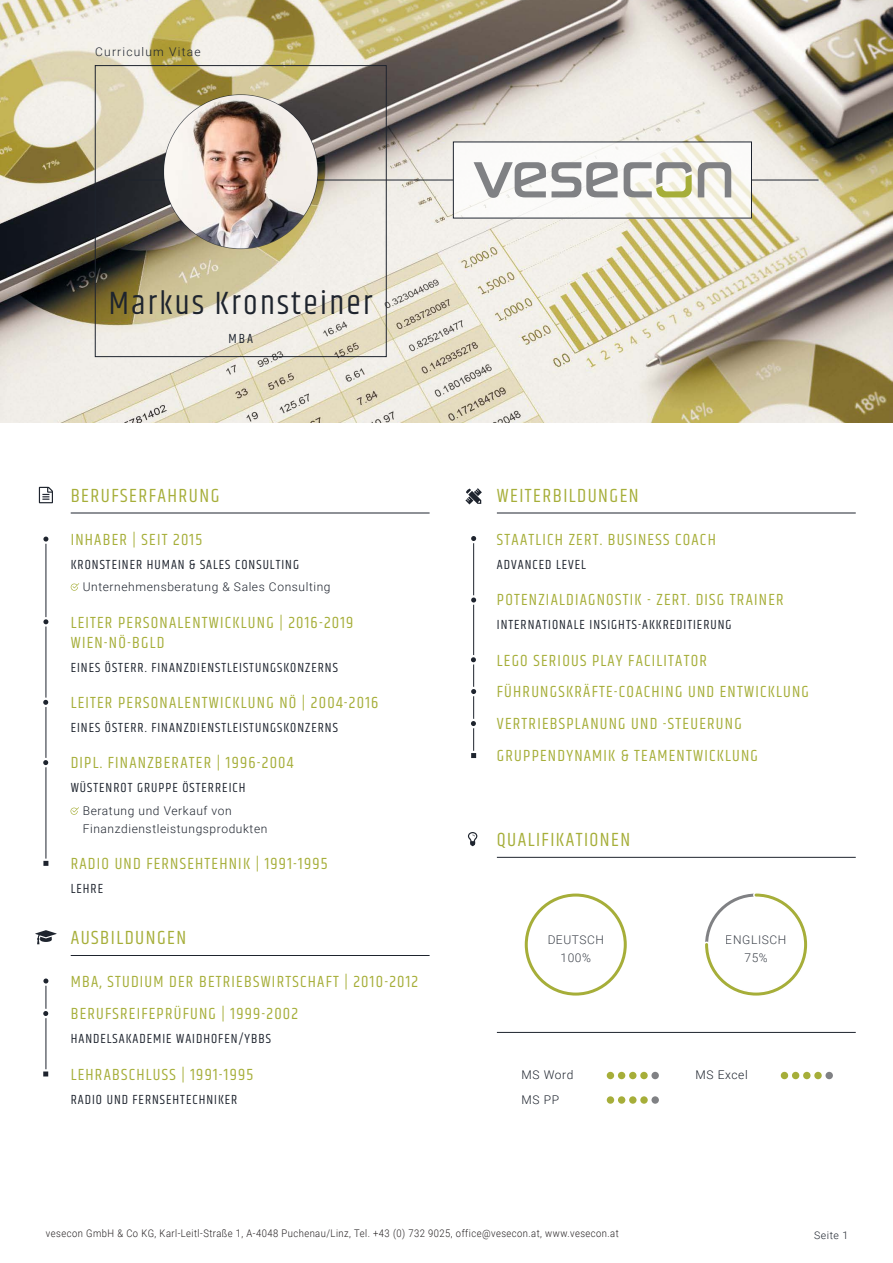
<style>
.page{position:relative;width:893px;height:1263px;background:#fff}
.page>*{position:absolute;margin:0;border:0;box-sizing:border-box;transform-origin:0 0}
.t1{font:33px "Khand";letter-spacing:.07em;color:#1e242e}
.t2{font:19.5px "Khand";letter-spacing:.075em;color:#a6ae39}
.t3{font:16.5px/31.8px "Khand";letter-spacing:.075em;color:#a6ae39}
.t4{font:13.5px "Khand";letter-spacing:.075em;color:#1e242e}
.t5{font:300 12px/18px "Roboto";letter-spacing:.05em;color:#1e242e}
.t6{font:300 12px "Roboto";letter-spacing:.1em;color:#1e242e}
.t7{font:300 10.5px "Roboto";letter-spacing:.05em;color:#231f20;scale:.89 1}
.t8{font:300 10.5px "Roboto";letter-spacing:.05em;color:#1e242e}
</style>
<div class="page">
<img style="left:0;top:0;width:893px;height:422px">
<svg style="left:39px;top:487px;width:14px;height:16px"></svg>
<hr style="left:46px;top:536px;width:1px;height:327px;background:#1e242e">
<hr style="left:71px;top:513px;width:359px;height:1px;background:#1e242e">
<svg style="left:43px;top:536px;width:6px;height:8px"></svg>
<svg style="left:43px;top:698px;width:6px;height:9px"></svg>
<div style="left:95px;top:65px;width:292px;height:292px;border:1px solid #1e242e"></div>
<hr style="left:129px;top:180px;width:324px;height:1px;background:#1e242e">
<svg style="left:43px;top:758px;width:6px;height:9px"></svg>
<img style="left:164px;top:95px;width:153px;height:153px;border-radius:76px">
<svg style="left:455px;top:144px;width:295px;height:72px"></svg>
<svg style="left:474px;top:162px;width:72px;height:36px"></svg>
<svg style="left:552px;top:162px;width:66px;height:35px"></svg>
<svg style="left:624px;top:162px;width:68px;height:35px"></svg>
<svg style="left:698px;top:162px;width:33px;height:35px"></svg>
<hr style="left:751px;top:180px;width:68px;height:1px;background:#1e242e">
<svg style="left:43px;top:617px;width:6px;height:10px"></svg>
<svg style="left:43px;top:859px;width:6px;height:7px"></svg>
<hr style="left:71px;top:955px;width:359px;height:1px;background:#1e242e">
<hr style="left:46px;top:977px;width:1px;height:97px;background:#1e242e">
<svg style="left:43px;top:977px;width:6px;height:9px"></svg>
<svg style="left:43px;top:1009px;width:6px;height:9px"></svg>
<svg style="left:35px;top:930px;width:22px;height:14px"></svg>
<svg style="left:43px;top:1069px;width:6px;height:8px"></svg>
<hr style="left:497px;top:857px;width:359px;height:1px;background:#1e242e">
<svg style="left:468px;top:832px;width:9px;height:14px"></svg>
<hr style="left:497px;top:1032px;width:359px;height:1px;background:#1e242e">
<div style="left:607px;top:1072px;width:7px;height:7px;background:#a6ae39;border-radius:50%"></div>
<div style="left:618px;top:1072px;width:7px;height:7px;background:#a6ae39;border-radius:50%"></div>
<div style="left:629px;top:1072px;width:7px;height:7px;background:#a6ae39;border-radius:50%"></div>
<div style="left:640px;top:1072px;width:8px;height:7px;background:#a6ae39;border-radius:50%"></div>
<div style="left:651px;top:1072px;width:8px;height:7px;background:#808184;border-radius:50%"></div>
<div style="left:781px;top:1072px;width:7px;height:7px;background:#a6ae39;border-radius:50%"></div>
<div style="left:792px;top:1072px;width:7px;height:7px;background:#a6ae39;border-radius:50%"></div>
<div style="left:803px;top:1072px;width:7px;height:7px;background:#a6ae39;border-radius:50%"></div>
<div style="left:814px;top:1072px;width:8px;height:7px;background:#a6ae39;border-radius:50%"></div>
<div style="left:825px;top:1072px;width:8px;height:7px;background:#808184;border-radius:50%"></div>
<div style="left:607px;top:1096px;width:7px;height:8px;background:#a6ae39;border-radius:50%"></div>
<div style="left:618px;top:1096px;width:7px;height:8px;background:#a6ae39;border-radius:50%"></div>
<div style="left:629px;top:1096px;width:7px;height:8px;background:#a6ae39;border-radius:50%"></div>
<div style="left:640px;top:1096px;width:8px;height:8px;background:#a6ae39;border-radius:50%"></div>
<div style="left:651px;top:1096px;width:8px;height:8px;background:#808184;border-radius:50%"></div>
<svg style="left:525px;top:893px;width:102px;height:102px"></svg>
<svg style="left:705px;top:893px;width:103px;height:103px"></svg>
<svg style="left:71px;top:583px;width:8px;height:8px"></svg>
<svg style="left:70px;top:807px;width:9px;height:8px"></svg>
<hr style="left:497px;top:513px;width:359px;height:1px;background:#1e242e">
<hr style="left:473px;top:535px;width:1px;height:220px;background:#1e242e">
<svg style="left:471px;top:535px;width:6px;height:8px"></svg>
<svg style="left:471px;top:595px;width:6px;height:10px"></svg>
<svg style="left:471px;top:719px;width:5px;height:9px"></svg>
<svg style="left:471px;top:751px;width:6px;height:7px"></svg>
<svg style="left:465px;top:488px;width:17px;height:16px"></svg>
<svg style="left:471px;top:655px;width:5px;height:9px"></svg>
<svg style="left:471px;top:687px;width:6px;height:9px"></svg>
<p class="t6" style="left:95px;top:43px;width:107px">Curriculum Vitae</p>
<h1 class="t1" style="left:109px;top:283px;width:265px">Markus Kronsteiner</h1>
<p class="t4" style="left:228px;top:330px;width:26px">MBA</p>
<p class="t2" style="left:71px;top:483px;width:150px">BERUFSERFAHRUNG</p>
<p class="t3" style="left:71px;top:525px;width:133px">INHABER | SEIT 2015</p>
<p class="t4" style="left:71px;top:556px;width:230px">KRONSTEINER HUMAN &amp; SALES CONSULTING</p>
<p class="t5" style="left:83px;top:578px;width:249px">Unternehmensberatung &amp; Sales Consulting</p>
<p class="t3" style="left:71px;top:613px;width:284px;line-height:19.8px">LEITER PERSONALENTWICKLUNG | 2016-2019<br>WIEN-NÖ-BGLD</p>
<p class="t4" style="left:71px;top:659px;width:269px">EINES ÖSTERR. FINANZDIENSTLEISTUNGSKONZERNS</p>
<p class="t3" style="left:71px;top:687px;width:309px">LEITER PERSONALENTWICKLUNG NÖ | 2004-2016</p>
<p class="t4" style="left:71px;top:719px;width:269px">EINES ÖSTERR. FINANZDIENSTLEISTUNGSKONZERNS</p>
<p class="t3" style="left:71px;top:748px;width:224px">DIPL. FINANZBERATER | 1996-2004</p>
<p class="t4" style="left:71px;top:779px;width:176px">WÜSTENROT GRUPPE ÖSTERREICH</p>
<p class="t5" style="left:83px;top:801px;width:186px">Beratung und Verkauf von<br>Finanzdienstleistungsprodukten</p>
<p class="t3" style="left:71px;top:849px;width:258px">RADIO UND FERNSEHTEHNIK | 1991-1995</p>
<p class="t4" style="left:71px;top:880px;width:34px">LEHRE</p>
<p class="t2" style="left:71px;top:926px;width:117px">AUSBILDUNGEN</p>
<p class="t3" style="left:71px;top:967px;width:349px">MBA, STUDIUM DER BETRIEBSWIRTSCHAFT | 2010-2012<br>BERUFSREIFEPRÜFUNG | 1999-2002</p>
<p class="t4" style="left:71px;top:1031px;width:202px">HANDELSAKADEMIE WAIDHOFEN/YBBS</p>
<p class="t3" style="left:71px;top:1059px;width:184px">LEHRABSCHLUSS | 1991-1995</p>
<p class="t4" style="left:71px;top:1091px;width:168px">RADIO UND FERNSEHTECHNIKER</p>
<p class="t2" style="left:497px;top:483px;width:143px">WEITERBILDUNGEN</p>
<p class="t3" style="left:497px;top:525px;width:220px">STAATLICH ZERT. BUSINESS COACH</p>
<p class="t4" style="left:497px;top:556px;width:90px">ADVANCED LEVEL</p>
<p class="t3" style="left:497px;top:585px;width:288px">POTENZIALDIAGNOSTIK - ZERT. DISG TRAINER</p>
<p class="t4" style="left:497px;top:617px;width:236px">INTERNATIONALE INSIGHTS-AKKREDITIERUNG</p>
<p class="t3" style="left:497px;top:645px;width:314px">LEGO SERIOUS PLAY FACILITATOR FÜHRUNGSKRÄFTE-COACHING UND ENTWICKLUNG VERTRIEBSPLANUNG UND -STEUERUNG GRUPPENDYNAMIK &amp; TEAMENTWICKLUNG</p>
<p class="t2" style="left:497px;top:828px;width:135px">QUALIFIKATIONEN</p>
<p class="t5" style="left:547px;top:930px;width:58px;text-align:center">DEUTSCH<br>100%</p>
<p class="t5" style="left:726px;top:930px;width:62px;text-align:center">ENGLISCH<br>75%</p>
<p class="t5" style="left:521px;top:1062px;width:53px;line-height:24.5px">MS Word<br>MS PP</p>
<p class="t5" style="left:695px;top:1065px;width:54px">MS Excel</p>
<p class="t7" style="left:46px;top:1226px;width:645px">vesecon GmbH &amp; Co KG, Karl-Leitl-Straße 1, A-4048 Puchenau/Linz, Tel. +43 (0) 732 9025, office@vesecon.at, www.vesecon.at</p>
<p class="t8" style="left:814px;top:1227px;width:36px">Seite 1</p>
</div>
